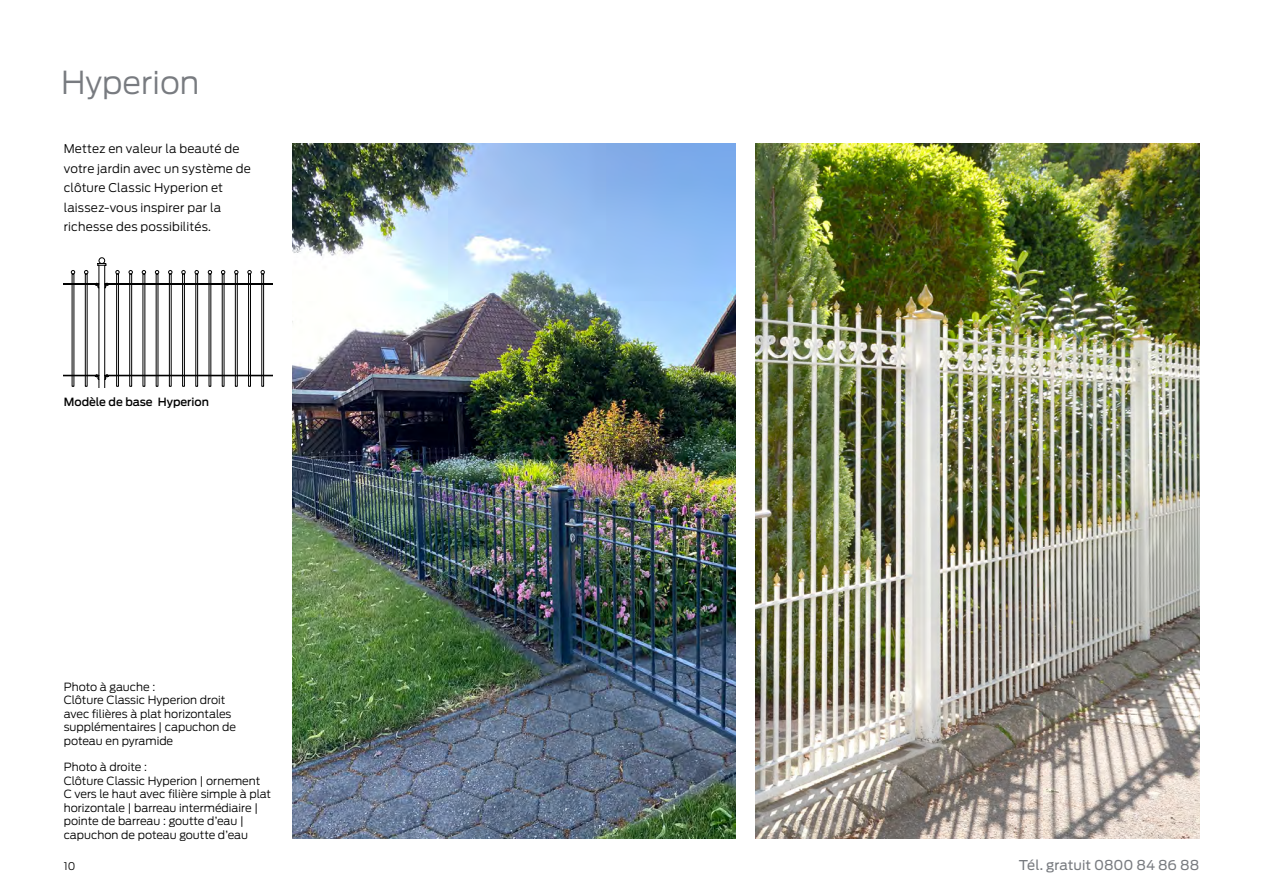
<style>
.page{position:relative;width:1263px;height:893px;background:#fff}
.page>*{position:absolute;margin:0;border:0;box-sizing:border-box;transform-origin:0 0}
.t1{font:300 31.5px "Antenna";color:#787b80}
.t2{font:13.5px "Antenna";letter-spacing:-.005em;color:#787b80}
.t3{font:300 12px/19.5px "Antenna";letter-spacing:.01em;color:#000}
.t4{font:300 11.25px/13.5px "Antenna";color:#000}
.t5{font:500 11.25px "Antenna";color:#000}
.t6{font:300 10.5px "Antenna";color:#000}
</style>
<div class="page">
<img style="left:292px;top:144px;width:444px;height:695px">
<img style="left:756px;top:144px;width:443px;height:695px">
<hr style="left:105px;top:284px;width:167px;height:1px;background:#000">
<hr style="left:105px;top:283px;width:167px;height:1px;background:#000">
<hr style="left:105px;top:376px;width:167px;height:1px;background:#000">
<hr style="left:105px;top:375px;width:167px;height:1px;background:#000">
<hr style="left:64px;top:284px;width:35px;height:1px;background:#000">
<hr style="left:64px;top:283px;width:35px;height:1px;background:#000">
<hr style="left:64px;top:376px;width:35px;height:1px;background:#000">
<hr style="left:64px;top:375px;width:35px;height:1px;background:#000">
<svg style="left:262px;top:376px;width:2px;height:10px"></svg>
<hr style="left:263px;top:284px;width:1px;height:91px;background:#000">
<hr style="left:261px;top:284px;width:1px;height:91px;background:#000">
<svg style="left:261px;top:270px;width:4px;height:13px"></svg>
<svg style="left:248px;top:376px;width:3px;height:10px"></svg>
<hr style="left:250px;top:284px;width:1px;height:91px;background:#000">
<hr style="left:248px;top:284px;width:1px;height:91px;background:#000">
<svg style="left:247px;top:270px;width:5px;height:13px"></svg>
<svg style="left:235px;top:376px;width:2px;height:10px"></svg>
<hr style="left:237px;top:284px;width:1px;height:91px;background:#000">
<hr style="left:235px;top:284px;width:1px;height:91px;background:#000">
<svg style="left:234px;top:270px;width:4px;height:13px"></svg>
<svg style="left:222px;top:376px;width:2px;height:10px"></svg>
<hr style="left:224px;top:284px;width:1px;height:91px;background:#000">
<hr style="left:222px;top:284px;width:1px;height:91px;background:#000">
<svg style="left:221px;top:270px;width:4px;height:13px"></svg>
<svg style="left:209px;top:376px;width:2px;height:10px"></svg>
<hr style="left:211px;top:284px;width:1px;height:91px;background:#000">
<hr style="left:209px;top:284px;width:1px;height:91px;background:#000">
<svg style="left:208px;top:270px;width:4px;height:13px"></svg>
<svg style="left:196px;top:376px;width:2px;height:10px"></svg>
<hr style="left:197px;top:284px;width:1px;height:91px;background:#000">
<hr style="left:196px;top:284px;width:1px;height:91px;background:#000">
<svg style="left:195px;top:270px;width:4px;height:13px"></svg>
<svg style="left:182px;top:376px;width:2px;height:10px"></svg>
<hr style="left:184px;top:284px;width:1px;height:91px;background:#000">
<hr style="left:182px;top:284px;width:1px;height:91px;background:#000">
<svg style="left:181px;top:270px;width:5px;height:13px"></svg>
<svg style="left:169px;top:376px;width:2px;height:10px"></svg>
<hr style="left:171px;top:284px;width:1px;height:91px;background:#000">
<hr style="left:169px;top:284px;width:1px;height:91px;background:#000">
<svg style="left:168px;top:270px;width:4px;height:13px"></svg>
<svg style="left:156px;top:376px;width:2px;height:10px"></svg>
<hr style="left:158px;top:284px;width:1px;height:91px;background:#000">
<hr style="left:156px;top:284px;width:1px;height:91px;background:#000">
<svg style="left:155px;top:270px;width:4px;height:13px"></svg>
<svg style="left:143px;top:376px;width:2px;height:10px"></svg>
<hr style="left:145px;top:284px;width:1px;height:91px;background:#000">
<hr style="left:143px;top:284px;width:1px;height:91px;background:#000">
<svg style="left:142px;top:270px;width:4px;height:13px"></svg>
<svg style="left:130px;top:376px;width:2px;height:10px"></svg>
<hr style="left:131px;top:284px;width:1px;height:91px;background:#000">
<hr style="left:129px;top:284px;width:1px;height:91px;background:#000">
<svg style="left:129px;top:270px;width:4px;height:13px"></svg>
<svg style="left:84px;top:257px;width:36px;height:131px"></svg>
<svg style="left:72px;top:376px;width:2px;height:10px"></svg>
<hr style="left:74px;top:284px;width:1px;height:91px;background:#000">
<hr style="left:72px;top:284px;width:1px;height:91px;background:#000">
<svg style="left:71px;top:270px;width:4px;height:13px"></svg>
<h1 class="t1" style="left:61px;top:64px;width:140px">Hyperion</h1>
<p class="t3" style="left:64px;top:139px;width:189px">Mettez en valeur la beauté de votre jardin avec un système de clôture Classic Hyperion et laissez-vous inspirer par la richesse des possibilités.</p>
<p class="t5" style="left:64px;top:395px;width:147px">Modèle de base Hyperion</p>
<p class="t4" style="left:64px;top:680px;width:174px">Photo à gauche :<br>Clôture Classic Hyperion droit avec filières à plat horizontales supplémentaires | capuchon de poteau en pyramide</p>
<p class="t4" style="left:64px;top:761px;width:209px">Photo à droite :<br>Clôture Classic Hyperion | ornement<br>C vers le haut avec filière simple à plat horizontale | barreau intermédiaire | pointe de barreau : goutte d’eau | capuchon de poteau goutte d’eau</p>
<p class="t6" style="left:64px;top:860px;width:13px">10</p>
<p class="t2" style="left:1019px;top:857px;width:182px">Tél. gratuit 0800 84 86 88</p>
</div>
